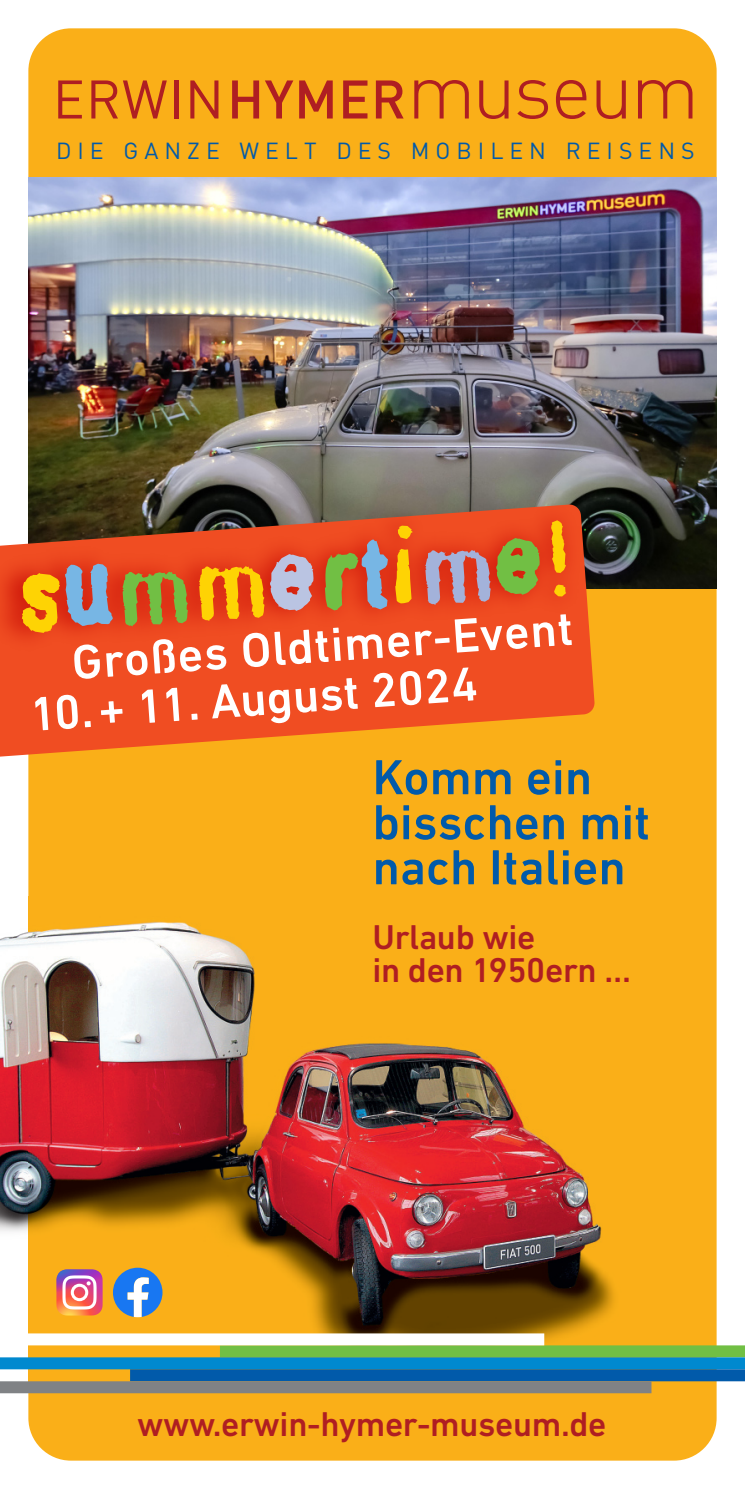
<style>
.page{position:relative;width:745px;height:1489px;background:#fff}
.page>*{position:absolute;margin:0;border:0;box-sizing:border-box;transform-origin:0 0}
.t1{font:101.5px "Stamp Gothic";color:#fed304}
.t2{font:500 50px "DIN Next LT Pro";color:#015aaa}
.t3{font:500 48.75px "DIN Next LT Pro";color:#fff}
.t4{font:500 35px "DIN Next LT Pro";letter-spacing:-.01em;color:#af1e22}
.t5{font:23px "DIN";letter-spacing:.26em;color:#015aaa}
.s1{color:#77b6e4}
.s2{color:#71bf44}
.s3{color:#bac4e2}
.s4{color:#a3b2da}
</style>
<div class="page">
<img style="left:0;top:932px;width:28px;height:438px">
<div style="left:28px;top:28px;width:688px;height:1432px;background:#faaf18;border-radius:43px"></div>
<img style="left:28px;top:921px;width:587px;height:449px">
<img style="left:28px;top:177px;width:688px;height:411px">
<svg style="left:414px;top:80px;width:278px;height:39px"></svg>
<svg style="left:232px;top:80px;width:171px;height:38px"></svg>
<hr style="left:174px;top:80px;width:4px;height:38px;background:#af1e22">
<svg style="left:190px;top:80px;width:28px;height:38px"></svg>
<svg style="left:91px;top:80px;width:76px;height:38px"></svg>
<svg style="left:58px;top:80px;width:24px;height:38px"></svg>
<svg style="left:0;top:726px;width:422px;height:31px"></svg>
<img style="left:0;top:439px;width:688px;height:287px">
<svg style="left:113px;top:1267px;width:49px;height:50px"></svg>
<svg style="left:56px;top:1269px;width:47px;height:46px;background:#db8095"></svg>
<div style="left:220px;top:1345px;width:524px;height:12px;background:#71bf44"></div>
<div style="left:0;top:1357px;width:744px;height:12px;background:#0089cf"></div>
<div style="left:130px;top:1369px;width:614px;height:12px;background:#015aaa"></div>
<div style="left:0;top:1381px;width:651px;height:12px;background:#808285"></div>
<div style="left:0;top:1333px;width:544px;height:12px;background:#fff"></div>
<p class="t5" style="left:56px;top:143px;width:639px">DIE GANZE WELT DES MOBILEN REISENS</p>
<p class="t1" style="left:9px;top:527px;width:560px;rotate:-4deg">s<span class="s1">u</span><span class="s2">m</span>m<span class="s3">e</span><span class="s2">r</span><span class="s1">t</span>i<span class="s4">m</span><span class="s2">e</span>!</p>
<p class="t3" style="left:71px;top:646px;width:503px;rotate:-4deg">Großes Oldtimer-Event</p>
<p class="t3" style="left:28px;top:698px;width:450px;rotate:-4deg">10. + 11. August 2024</p>
<p class="t2" style="left:372px;top:760px;width:221px">Komm ein</p>
<p class="t2" style="left:372px;top:805px;width:279px">bisschen mit</p>
<p class="t2" style="left:372px;top:850px;width:254px">nach Italien</p>
<p class="t4" style="left:372px;top:925px;width:164px">Urlaub wie</p>
<p class="t4" style="left:372px;top:958px;width:260px">in den 1950ern …</p>
<p class="t4" style="left:137px;top:1411px;width:470px">www.erwin-hymer-museum.de</p>
</div>
